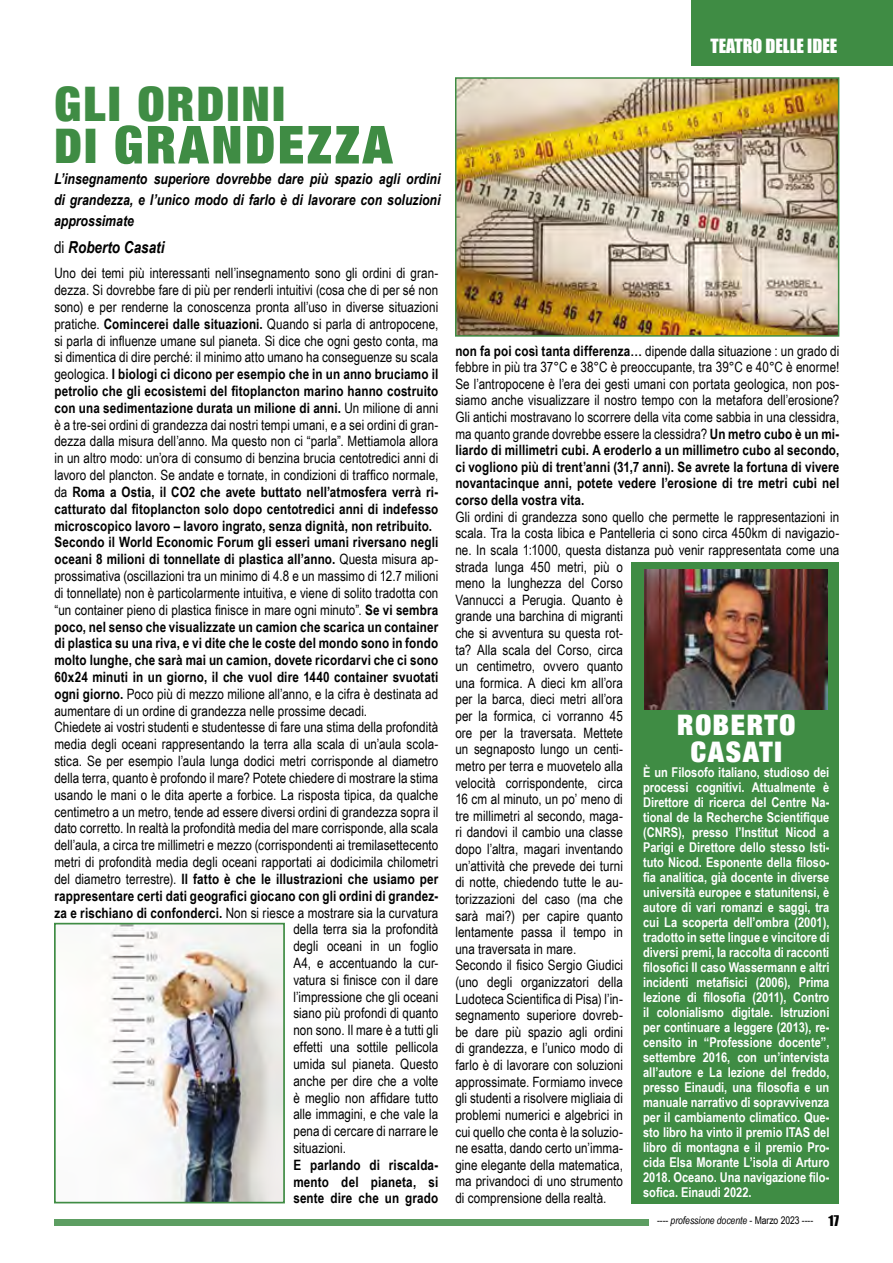
<style>
.page{position:relative;width:893px;height:1263px;background:#fff}
.page>*{position:absolute;margin:0;border:0;box-sizing:border-box;transform-origin:0 0}
.t1{font:900 expanded 52.5px "Helvetica Neue";letter-spacing:.05em;color:#3f8c44}
.t2{font:900 expanded 48px "Helvetica Neue";letter-spacing:.05em;color:#3f8c44}
.t3{font:900 expanded 28.5px "Helvetica Neue";letter-spacing:.06em;color:#fff}
.t4{font:18px "Impact";color:#fff}
.t5{font:italic 700 16.5px "Arial Narrow";color:#000}
.t6{font:italic 700 15px/21px "Arial Narrow";color:#000;text-align:justify}
.t7{font:14.25px/16.6px "Arial Narrow";letter-spacing:.005em;color:#000;text-align:justify}
.t8{font:700 14.25px/16.8px "Arial Narrow";letter-spacing:.01em;color:#000;text-align:justify}
.t9{font:700 13.5px/15px "Arial Narrow";color:#fff;text-align:justify}
.t10{font:10.5px "Arial Narrow";letter-spacing:-.005em;color:#000}
.s1{font-size:48px}
.s2{font-weight:400;font-style:normal}
.s3{font-weight:700}
.s4{font-weight:400}
.s5{font-style:italic}
.s6{font-family:"Impact";font-size:13.5px}
</style>
<div class="page">
<div style="left:54px;top:1219px;width:594px;height:6px;background:#5d9e62"></div>
<img style="left:458px;top:80px;width:378px;height:254px">
<div style="left:455px;top:77px;width:384px;height:260px;border:2px solid #3f8c44"></div>
<img style="left:109px;top:926px;width:173px;height:274px">
<div style="left:54px;top:923px;width:231px;height:280px;border:2px solid #3f8c44"></div>
<div style="left:692px;top:0;width:201px;height:65px;background:#3f8c44"></div>
<div style="left:631px;top:562px;width:208px;height:641px;background:#3f8c44"></div>
<img style="left:644px;top:570px;width:184px;height:139px">
<p class="t2" style="left:54px;top:74px;width:232px">GLI ORDINI</p>
<p class="t1" style="left:54px;top:111px;width:340px"><span class="s1">DI</span> GRANDEZZA</p>
<p class="t6" style="left:54px;top:167px;width:388px">L’insegnamento superiore dovrebbe dare più spazio agli ordini di grandezza, e l’unico modo di farlo è di lavorare con soluzioni approssimate</p>
<p class="t5" style="left:54px;top:235px;width:112px"><span class="s2">di</span> Roberto Casati</p>
<p class="t7" style="left:54px;top:264px;width:385px">Uno dei temi più interessanti nell’insegnamento sono gli ordini di gran&shy;dezza. Si dovrebbe fare di più per renderli intuitivi (cosa che di per sé non sono) e per renderne la conoscenza pronta all’uso in diverse situazioni pratiche. <span class="s3">Comincerei dalle situazioni.</span> Quando si parla di antropocene, si parla di influenze umane sul pianeta. Si dice che ogni gesto conta, ma si dimentica di dire perché: il minimo atto umano ha conseguenze su scala geologica. <span class="s3">I biologi ci dicono per esempio che in un anno bruciamo il petrolio che gli ecosistemi del fitoplancton marino hanno costruito con una sedimentazione durata un milione di anni.</span> Un milione di anni è a tre-sei ordini di grandezza dai nostri tempi umani, e a sei ordini di gran&shy;dezza dalla misura dell’anno. Ma questo non ci “parla”. Mettiamola allora in un altro modo: un’ora di consumo di benzina brucia centotredici anni di lavoro del plancton. Se andate e tornate, in condizioni di traffico normale, da <span class="s3">Roma a Ostia, il CO2 che avete buttato nell’atmosfera verrà ri&shy;catturato dal fitoplancton solo dopo centotredici anni di indefesso microscopico lavoro – lavoro ingrato, senza dignità, non retribuito.</span></p>
<p class="t8" style="left:54px;top:533px;width:386px">Secondo il World Economic Forum gli esseri umani riversano negli oceani 8 milioni di tonnellate di plastica all’anno. <span class="s4">Questa misura ap&shy;prossimativa (oscillazioni tra un minimo di 4.8 e un massimo di 12.7 milioni di tonnellate) non è particolarmente intuitiva, e viene di solito tradotta con “un container pieno di plastica finisce in mare ogni minuto”.</span> Se vi sembra poco, nel senso che visualizzate un camion che scarica un container di plastica su una riva, e vi dite che le coste del mondo sono in fondo molto lunghe, che sarà mai un camion, dovete ricordarvi che ci sono 60x24 minuti in un giorno, il che vuol dire 1440 container svuotati ogni giorno. <span class="s4">Poco più di mezzo milione all’anno, e la cifra è destinata ad aumentare di un ordine di grandezza nelle prossime decadi.</span></p>
<p class="t7" style="left:54px;top:718px;width:385px">Chiedete ai vostri studenti e studentesse di fare una stima della profondità</p>
<p class="t7" style="left:54px;top:735px;width:385px">media degli oceani rappresentando la terra alla scala di un’aula scola-</p>
<p class="t7" style="left:54px;top:752px;width:385px">stica. Se per esempio l’aula lunga dodici metri corrisponde al diametro</p>
<p class="t7" style="left:54px;top:769px;width:385px">della terra, quanto è profondo il mare? Potete chiedere di mostrare la stima</p>
<p class="t7" style="left:54px;top:786px;width:385px">usando le mani o le dita aperte a forbice. La risposta tipica, da qualche</p>
<p class="t7" style="left:54px;top:803px;width:385px">centimetro a un metro, tende ad essere diversi ordini di grandezza sopra il</p>
<p class="t7" style="left:54px;top:819px;width:385px">dato corretto. In realtà la profondità media del mare corrisponde, alla scala</p>
<p class="t7" style="left:54px;top:836px;width:385px">dell’aula, a circa tre millimetri e mezzo (corrispondenti ai tremilasettecento</p>
<p class="t7" style="left:54px;top:853px;width:385px">metri di profondità media degli oceani rapportati ai dodicimila chilometri</p>
<p class="t8" style="left:54px;top:870px;width:385px"><span class="s4">del diametro terrestre).</span> Il fatto è che le illustrazioni che usiamo per</p>
<p class="t8" style="left:54px;top:886px;width:385px">rappresentare certi dati geografici giocano con gli ordini di grandez-</p>
<p class="t7" style="left:54px;top:904px;width:385px"><span class="s3">za e rischiano di confonderci.</span> Non si riesce a mostrare sia la curvatura</p>
<p class="t7" style="left:293px;top:920px;width:146px">della terra sia la profondità</p>
<p class="t7" style="left:293px;top:937px;width:146px">degli oceani in un foglio</p>
<p class="t7" style="left:293px;top:954px;width:146px">A4, e accentuando la cur-</p>
<p class="t7" style="left:293px;top:971px;width:146px">vatura si finisce con il dare</p>
<p class="t7" style="left:293px;top:988px;width:146px">l’impressione che gli oceani</p>
<p class="t7" style="left:293px;top:1004px;width:146px">siano più profondi di quanto</p>
<p class="t7" style="left:293px;top:1021px;width:146px">non sono. Il mare è a tutti gli</p>
<p class="t7" style="left:293px;top:1038px;width:146px">effetti una sottile pellicola</p>
<p class="t7" style="left:293px;top:1055px;width:146px">umida sul pianeta. Questo</p>
<p class="t7" style="left:293px;top:1072px;width:146px">anche per dire che a volte</p>
<p class="t7" style="left:293px;top:1089px;width:146px">è meglio non affidare tutto</p>
<p class="t7" style="left:293px;top:1105px;width:146px">alle immagini, e che vale la</p>
<p class="t7" style="left:293px;top:1122px;width:146px">pena di cercare di narrare le</p>
<p class="t7" style="left:293px;top:1139px;width:54px">situazioni.</p>
<p class="t8" style="left:293px;top:1156px;width:146px">E parlando di riscalda&shy;mento del pianeta, si sente dire che un grado</p>
<p class="t4" style="left:710px;top:32px;width:128px">TEATRO DELLE IDEE</p>
<p class="t7" style="left:455px;top:342px;width:385px"><span class="s3">non fa poi così tanta differenza…</span> dipende dalla situazione : un grado di febbre in più tra 37°C e 38°C è preoccupante, tra 39°C e 40°C è enorme!</p>
<p class="t7" style="left:455px;top:375px;width:386px">Se l’antropocene è l’era dei gesti umani con portata geologica, non pos&shy;siamo anche visualizzare il nostro tempo con la metafora dell’erosione?<br>Gli antichi mostravano lo scorrere della vita come sabbia in una clessidra, ma quanto grande dovrebbe essere la clessidra? <span class="s3">Un metro cubo è un mi&shy;liardo di millimetri cubi. A eroderlo a un millimetro cubo al secondo, ci vogliono più di trent’anni (31,7 anni). Se avrete la fortuna di vivere novantacinque anni, potete vedere l’erosione di tre metri cubi nel corso della vostra vita.</span></p>
<p class="t7" style="left:455px;top:508px;width:385px;text-align:left">Gli ordini di grandezza sono quello che permette le rappresentazioni in scala. Tra la costa libica e Pantelleria ci sono circa 450km di navigazio&shy;ne. In scala 1:1000, questa distanza può venir rappresentata come una strada lunga 450 metri, più o<br>meno la lunghezza del Corso<br>Vannucci a Perugia. Quanto è<br>grande una barchina di migranti<br>che si avventura su questa rot-<br>ta? Alla scala del Corso, circa<br>un centimetro, ovvero quanto<br>una formica. A dieci km all’ora<br>per la barca, dieci metri all’ora<br>per la formica, ci vorranno 45<br>ore per la traversata. Mettete<br>un segnaposto lungo un centi-<br>metro per terra e muovetelo alla<br>velocità corrispondente, circa<br>16 cm al minuto, un po’ meno di<br>tre millimetri al secondo, maga-<br>ri dandovi il cambio una classe<br>dopo l’altra, magari inventando<br>un’attività che prevede dei turni<br>di notte, chiedendo tutte le au-<br>torizzazioni del caso (ma che<br>sarà mai?) per capire quanto<br>lentamente passa il tempo in<br>una traversata in mare.</p>
<p class="t7" style="left:455px;top:956px;width:169px">Secondo il fisico Sergio Giudici (uno degli organizzatori della Ludoteca Scientifica di Pisa) l’in&shy;segnamento superiore dovreb&shy;be dare più spazio agli ordini di grandezza, e l’unico modo di farlo è di lavorare con soluzioni approssimate. Formiamo invece gli studenti a risolvere migliaia di problemi numerici e algebrici in cui quello che conta è la soluzio&shy;ne esatta, dando certo un’imma&shy;gine elegante della matematica, ma privandoci di uno strumento di comprensione della realtà.</p>
<p class="t3" style="left:677px;top:707px;width:119px">ROBERTO</p>
<p class="t3" style="left:691px;top:734px;width:92px">CASATI</p>
<p class="t9" style="left:643px;top:764px;width:188px">È un Filosofo italiano, studioso dei processi cognitivi. Attualmente è Direttore di ricerca del Centre Na&shy;tional de la Recherche Scientifique (CNRS), presso l’Institut Nicod a Parigi e Direttore dello stesso Isti&shy;tuto Nicod. Esponente della filoso&shy;fia analitica, già docente in diverse università europee e statunitensi, è autore di vari romanzi e saggi, tra cui La scoperta dell’ombra (2001), tradotto in sette lingue e vincitore di diversi premi, la raccolta di racconti filosofici Il caso Wassermann e altri incidenti metafisici (2006), Prima lezione di filosofia (2011), Contro il colonialismo digitale. Istruzioni per continuare a leggere (2013), re&shy;censito in “Professione docente”, settembre 2016, con un’intervista all’autore e La lezione del freddo, presso Einaudi, una filosofia e un manuale narrativo di sopravvivenza per il cambiamento climatico. Que&shy;sto libro ha vinto il premio ITAS del libro di montagna e il premio Pro&shy;cida Elsa Morante L’isola di Arturo 2018. Oceano. Una navigazione filo&shy;sofica. Einaudi 2022.</p>
<p class="t10" style="left:657px;top:1213px;width:183px">---- <span class="s5">professione docente</span> - Marzo 2023 ---- <span class="s6">17</span></p>
</div>
